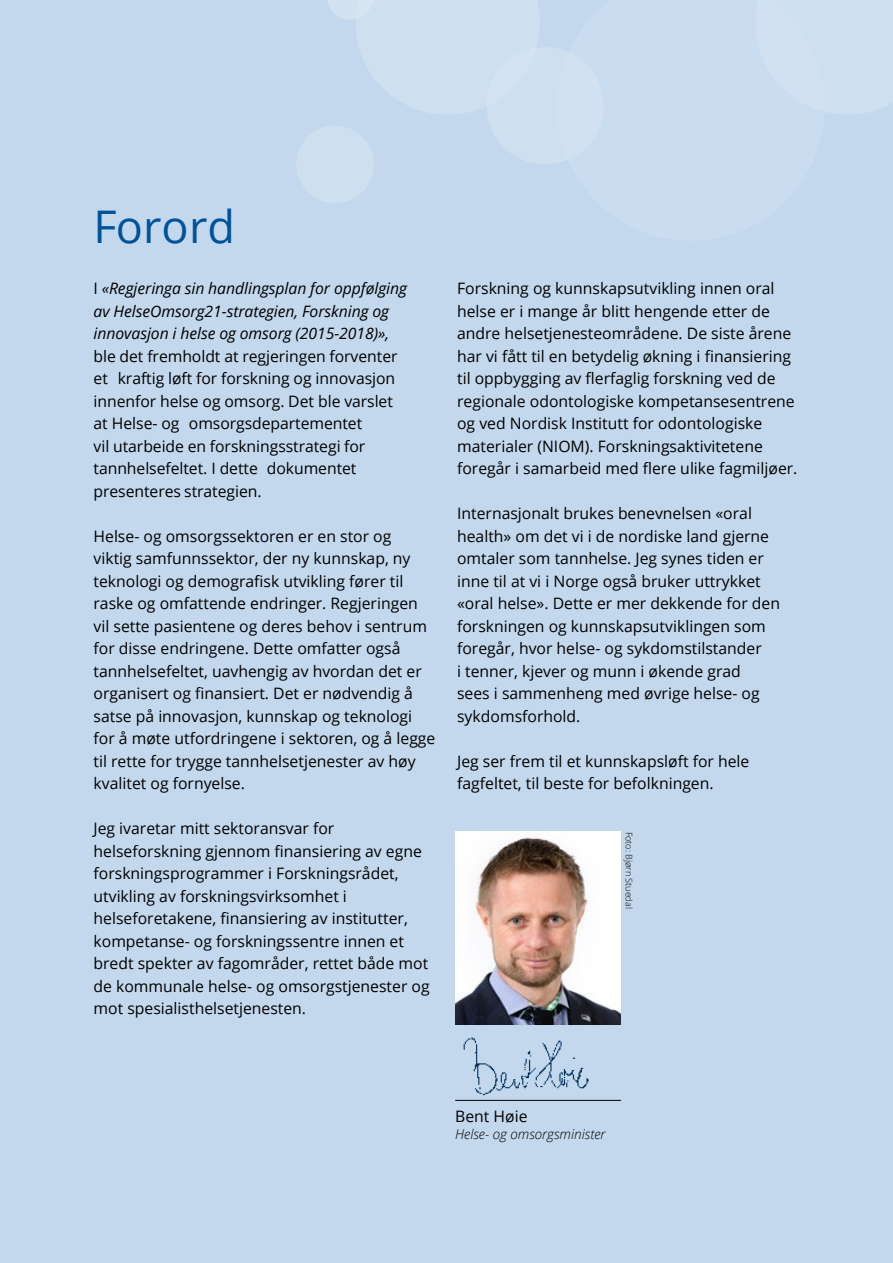
<style>
.page{position:relative;width:893px;height:1263px;background:#c3d8ed}
.page>*{position:absolute;margin:0;border:0;box-sizing:border-box;transform-origin:0 0}
.Overskrift_1_uten_nu{font:45px "Open Sans";color:#00539a}
.t1{font:15.75px/22.5px "Open Sans";color:#000}
.t2{font:italic 300 13.5px "Open Sans";color:#000}
.t3{font:300 9px "Open Sans";color:#000}
.s1{font-style:italic}
</style>
<div class="page">
<div style="left:486px;top:47px;width:117px;height:117px;background:#cedff0;border-radius:50%"></div>
<div style="left:296px;top:126px;width:78px;height:77px;background:#cedff0;border-radius:50%"></div>
<svg style="left:328px;top:0;width:211px;height:114px"></svg>
<div style="left:755px;top:0;width:138px;height:114px;background:#cedff0"></div>
<img style="left:455px;top:1037px;width:167px;height:64px">
<img style="left:455px;top:832px;width:165px;height:193px">
<hr style="left:455px;top:1100px;width:166px;height:1px;background:#000">
<p class="Overskrift_1_uten_nu" style="left:94px;top:196px;width:143px">Forord</p>
<p class="t1" style="left:94px;top:277px;width:315px">I <span class="s1">«Regjeringa sin handlingsplan for oppfølging av HelseOmsorg21-strategien, Forskning og innovasjon i helse og omsorg (2015-2018)», </span>ble det fremholdt at regjeringen forventer et kraftig løft for forskning og innovasjon innenfor helse og omsorg. Det ble varslet at Helse- og omsorgsdepartementet<br>vil utarbeide en forskningsstrategi for tannhelsefeltet. I dette dokumentet presenteres strategien.</p>
<p class="t1" style="left:94px;top:524px;width:343px">Helse- og omsorgssektoren er en stor og<br>viktig samfunnssektor, der ny kunnskap, ny teknologi og demografisk utvikling fører til raske og omfattende endringer. Regjeringen vil sette pasientene og deres behov i sentrum for disse endringene. Dette omfatter også tannhelsefeltet, uavhengig av hvordan det er organisert og finansiert. Det er nødvendig å satse på innovasjon, kunnskap og teknologi for å møte utfordringene i sektoren, og å legge til rette for trygge tannhelsetjenester av høy kvalitet og fornyelse.</p>
<p class="t1" style="left:94px;top:817px;width:338px">Jeg ivaretar mitt sektoransvar for helseforskning gjennom finansiering av egne forskningsprogrammer i Forskningsrådet, utvikling av forskningsvirksomhet i helseforetakene, finansiering av institutter, kompetanse- og forskningssentre innen et bredt spekter av fagområder, rettet både mot de kommunale helse- og omsorgstjenester og mot spesialisthelsetjenesten.</p>
<p class="t1" style="left:457px;top:277px;width:342px">Forskning og kunnskapsutvikling innen oral helse er i mange år blitt hengende etter de andre helsetjenesteområdene. De siste årene har vi fått til en betydelig økning i finansiering til oppbygging av flerfaglig forskning ved de regionale odontologiske kompetansesentrene og ved Nordisk Institutt for odontologiske materialer (NIOM). Forskningsaktivitetene foregår i samarbeid med flere ulike fagmiljøer.</p>
<p class="t1" style="left:457px;top:502px;width:324px">Internasjonalt brukes benevnelsen «oral health» om det vi i de nordiske land gjerne omtaler som tannhelse. Jeg synes tiden er inne til at vi i Norge også bruker uttrykket «oral helse». Dette er mer dekkende for den forskningen og kunnskapsutviklingen som foregår, hvor helse- og sykdomstilstander<br>i tenner, kjever og munn i økende grad<br>sees i sammenheng med øvrige helse- og sykdomsforhold.</p>
<p class="t1" style="left:457px;top:749px;width:294px">Jeg ser frem til et kunnskapsløft for hele fagfeltet, til beste for befolkningen.</p>
<p class="t3" style="left:635px;top:832px;width:78px;rotate:90deg">Foto: Bjørn Stuedal</p>
<p class="t1" style="left:455px;top:1104px;width:74px">Bent Høie</p>
<p class="t2" style="left:455px;top:1125px;width:152px">Helse- og omsorgsminister</p>
</div>
